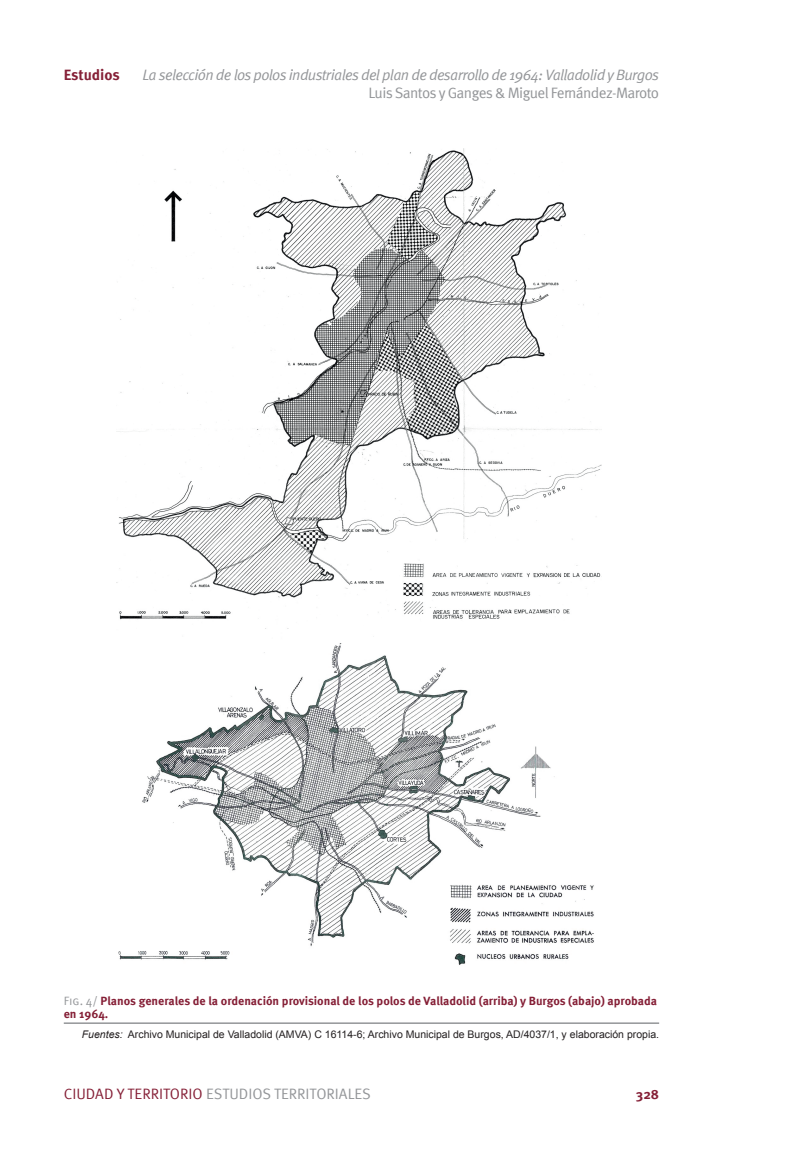
<style>
.page{position:relative;width:808px;height:1149px;background:#fff}
.page>*{position:absolute;margin:0;border:0;box-sizing:border-box;transform-origin:0 0}
.t1{font:italic 15px "Meta Pro";letter-spacing:-.04em;color:#939598}
.t2{font:15px "Meta Pro";letter-spacing:-.04em;color:#939598}
.t3{font:15px "Meta Pro";letter-spacing:-.01em;color:#939598}
.t4{font:700 15px "Meta Pro";letter-spacing:-.005em;color:#851f36}
.t5{font:700 13.5px "Meta Pro";color:#851f36}
.t6{font:700 12px/13.2px "Meta Pro";color:#851f36}
.t7{font:10.5px "Arial";color:#231f20}
.s1{font-weight:400;color:#939598}
.s2{font-style:italic}
.s3{color:#851f36}
</style>
<div class="page">
<hr style="left:64px;top:1022px;width:595px;height:1px;background:#939598">
<img style="left:116px;top:149px;width:485px;height:816px">
<p class="t4" style="left:64px;top:63px;width:58px">Estudios</p>
<p class="t1" style="left:143px;top:64px;width:518px">La selección de los polos industriales del plan de desarrollo de 1964: Valladolid y Burgos</p>
<p class="t2" style="left:368px;top:82px;width:292px">Luis Santos y Ganges &amp; Miguel Fernández-Maroto</p>
<p class="t6" style="left:64px;top:993px;width:595px"><span class="s1">Fig. 4/</span> Planos generales de la ordenación provisional de los polos de Valladolid (arriba) y Burgos (abajo) aprobada en 1964.</p>
<p class="t7" style="left:82px;top:1027px;width:579px"><span class="s2">Fuentes:</span> Archivo Municipal de Valladolid (AMVA) C 16114-6; Archivo Municipal de Burgos, AD/4037/1, y elaboración propia.</p>
<p class="t3" style="left:64px;top:1082px;width:309px"><span class="s3">CIUDAD Y TERRITORIO</span> ESTUDIOS TERRITORIALES</p>
<p class="t5" style="left:636px;top:1083px;width:25px">328</p>
</div>
